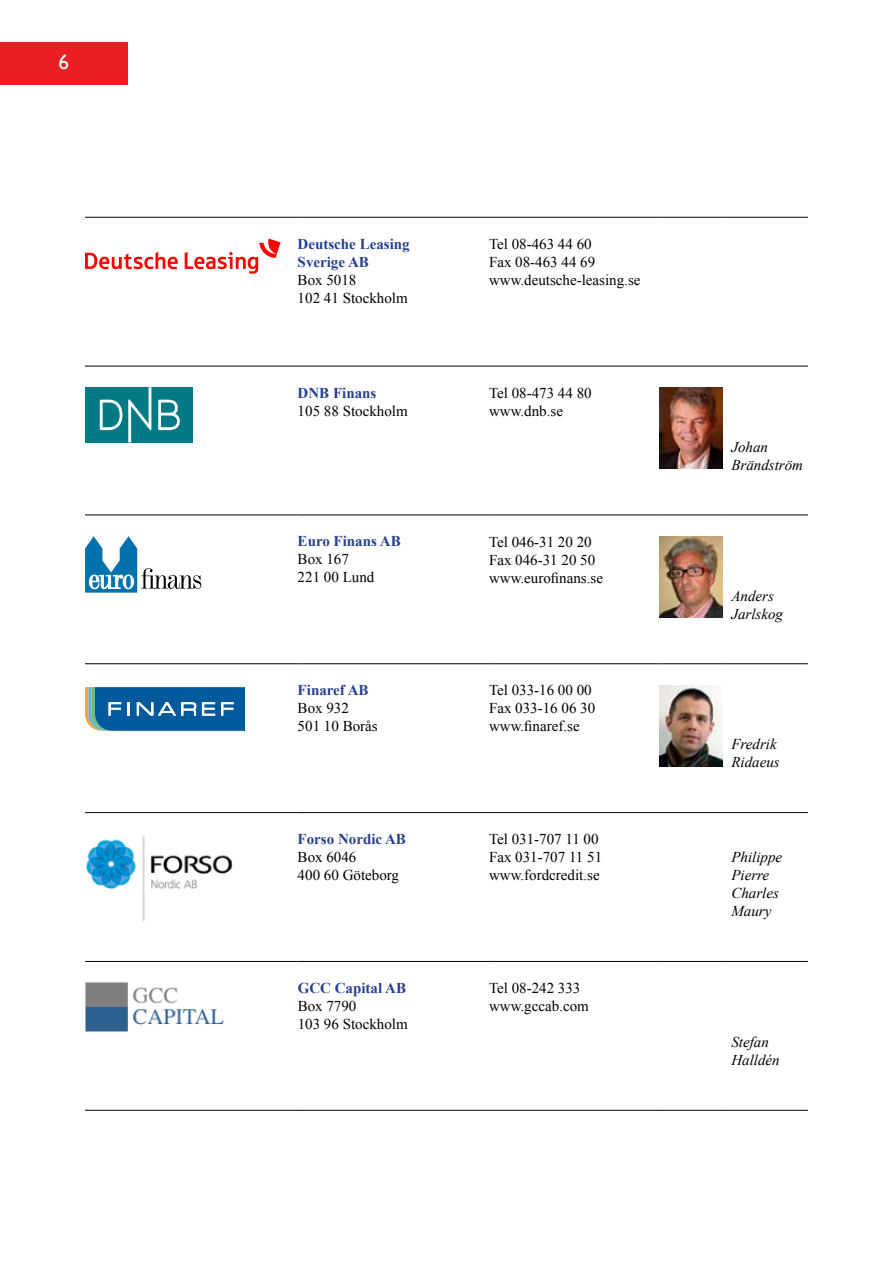
<style>
.page{position:relative;width:893px;height:1263px;background:#fff}
.page>*{position:absolute;margin:0;border:0;box-sizing:border-box;transform-origin:0 0}
.t1{font:21px "Gill Sans";color:#fff}
.t2{font:15px/18px "Times New Roman";color:#000}
.t3{font:italic 15px/18px "Times New Roman";color:#000}
.t4{font:700 15px/18px "Times New Roman";color:#25408f}
</style>
<div class="page">
<div style="left:0;top:43px;width:128px;height:42px;background:#ed1d24"></div>
<hr style="left:85px;top:217px;width:213px;height:1px;background:#000">
<hr style="left:298px;top:217px;width:191px;height:1px;background:#000">
<hr style="left:489px;top:217px;width:170px;height:1px;background:#000">
<hr style="left:659px;top:217px;width:64px;height:1px;background:#000">
<hr style="left:723px;top:217px;width:85px;height:1px;background:#000">
<hr style="left:85px;top:663px;width:213px;height:1px;background:#000">
<hr style="left:298px;top:663px;width:191px;height:1px;background:#000">
<hr style="left:489px;top:663px;width:170px;height:1px;background:#000">
<hr style="left:659px;top:663px;width:64px;height:1px;background:#000">
<hr style="left:723px;top:663px;width:85px;height:1px;background:#000">
<hr style="left:85px;top:812px;width:213px;height:1px;background:#000">
<hr style="left:298px;top:812px;width:191px;height:1px;background:#000">
<hr style="left:489px;top:812px;width:170px;height:1px;background:#000">
<hr style="left:659px;top:812px;width:64px;height:1px;background:#000">
<hr style="left:723px;top:812px;width:85px;height:1px;background:#000">
<hr style="left:85px;top:961px;width:213px;height:1px;background:#000">
<hr style="left:298px;top:961px;width:191px;height:1px;background:#000">
<hr style="left:489px;top:961px;width:170px;height:1px;background:#000">
<hr style="left:659px;top:961px;width:64px;height:1px;background:#000">
<hr style="left:723px;top:961px;width:85px;height:1px;background:#000">
<hr style="left:85px;top:1110px;width:213px;height:1px;background:#000">
<hr style="left:298px;top:1110px;width:191px;height:1px;background:#000">
<hr style="left:489px;top:1110px;width:170px;height:1px;background:#000">
<hr style="left:659px;top:1110px;width:64px;height:1px;background:#000">
<hr style="left:723px;top:1110px;width:85px;height:1px;background:#000">
<hr style="left:85px;top:366px;width:213px;height:1px;background:#000">
<hr style="left:298px;top:366px;width:191px;height:1px;background:#000">
<hr style="left:489px;top:366px;width:170px;height:1px;background:#000">
<hr style="left:659px;top:366px;width:64px;height:1px;background:#000">
<hr style="left:723px;top:366px;width:85px;height:1px;background:#000">
<hr style="left:85px;top:514px;width:213px;height:1px;background:#000">
<hr style="left:298px;top:514px;width:191px;height:1px;background:#000">
<hr style="left:489px;top:514px;width:170px;height:1px;background:#000">
<hr style="left:659px;top:514px;width:64px;height:1px;background:#000">
<hr style="left:723px;top:514px;width:85px;height:1px;background:#000">
<svg style="left:85px;top:238px;width:196px;height:36px"></svg>
<div style="left:85px;top:387px;width:108px;height:55px;background:#007b85"></div>
<svg style="left:158px;top:400px;width:22px;height:30px"></svg>
<svg style="left:100px;top:387px;width:51px;height:55px"></svg>
<img style="left:659px;top:387px;width:64px;height:81px">
<svg style="left:85px;top:536px;width:116px;height:57px"></svg>
<img style="left:659px;top:536px;width:64px;height:81px">
<svg style="left:85px;top:687px;width:161px;height:45px;background:#2a74a6"></svg>
<img style="left:659px;top:685px;width:64px;height:81px">
<img style="left:86px;top:835px;width:147px;height:87px">
<img style="left:85px;top:982px;width:140px;height:50px">
<h1 class="t1" style="left:59px;top:50px;width:12px">6</h1>
<p class="t4" style="left:298px;top:234px;width:114px">Deutsche Leasing<br>Sverige AB</p>
<p class="t2" style="left:298px;top:270px;width:112px">Box 5018<br>102 41 Stockholm</p>
<p class="t4" style="left:298px;top:383px;width:80px">DNB Finans</p>
<p class="t2" style="left:298px;top:401px;width:112px">105 88 Stockholm</p>
<p class="t4" style="left:298px;top:532px;width:105px">Euro Finans AB</p>
<p class="t2" style="left:298px;top:550px;width:78px">Box 167<br>221 00 Lund</p>
<p class="t4" style="left:298px;top:681px;width:72px">Finaref AB</p>
<p class="t2" style="left:298px;top:699px;width:81px">Box 932<br>501 10 Borås</p>
<p class="t4" style="left:298px;top:830px;width:110px">Forso Nordic AB</p>
<p class="t2" style="left:298px;top:848px;width:103px">Box 6046<br>400 60 Göteborg</p>
<p class="t4" style="left:298px;top:978px;width:110px">GCC Capital AB</p>
<p class="t2" style="left:298px;top:996px;width:112px">Box 7790<br>103 96 Stockholm</p>
<p class="t2" style="left:489px;top:235px;width:153px">Tel 08-463 44 60<br>Fax 08-463 44 69 www.deutsche-leasing.se</p>
<p class="t2" style="left:489px;top:383px;width:104px">Tel 08-473 44 80 www.dnb.se</p>
<p class="t2" style="left:489px;top:532px;width:116px">Tel 046-31 20 20<br>Fax 046-31 20 50 www.eurofinans.se</p>
<p class="t2" style="left:489px;top:681px;width:108px">Tel 033-16 00 00<br>Fax 033-16 06 30 www.finaref.se</p>
<p class="t2" style="left:489px;top:830px;width:115px">Tel 031-707 11 00<br>Fax 031-707 11 51 www.fordcredit.se</p>
<p class="t2" style="left:489px;top:979px;width:101px">Tel 08-242 333 www.gccab.com</p>
<p class="t3" style="left:731px;top:437px;width:73px">Johan<br>Brändström</p>
<p class="t3" style="left:731px;top:586px;width:53px">Anders<br>Jarlskog</p>
<p class="t3" style="left:731px;top:735px;width:50px">Fredrik<br>Ridaeus</p>
<p class="t3" style="left:731px;top:848px;width:52px">Philippe<br>Pierre<br>Charles<br>Maury</p>
<p class="t3" style="left:731px;top:1033px;width:50px">Stefan<br>Halldén</p>
</div>
